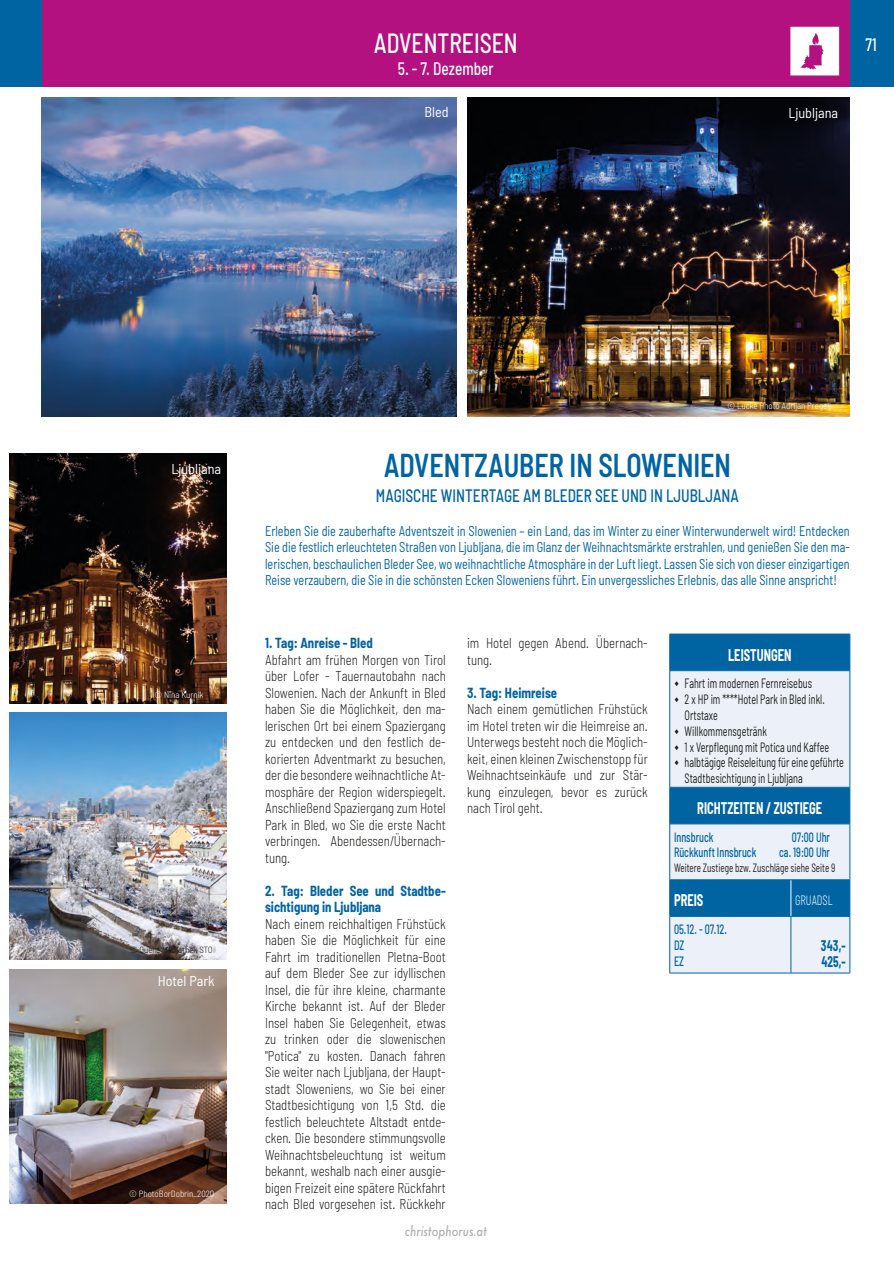
<style>
.page{position:relative;width:894px;height:1277px;background:#fff}
.page>*{position:absolute;margin:0;border:0;box-sizing:border-box;transform-origin:0 0}
.t1{font:600 semi-condensed 33px "Barlow";color:#0064a3;scale:.85 1}
.t2{font:500 semi-condensed 27.75px "Barlow";color:#fff;scale:.85 1}
.t3{font:500 semi-condensed 18px "Barlow";color:#0064a3;scale:.85 1}
.t4{font:500 semi-condensed 18px "Barlow";color:#fff;scale:.85 1}
.t5{font:700 semi-condensed 16.5px "Barlow";color:#fff;scale:.76 1}
.t6{font:italic 500 15px "Futura T";color:#b2b2b2;scale:.85 1}
.t7{font:700 semi-condensed 15px/15.8px "Barlow";letter-spacing:.005em;color:#0064a3;scale:.76 1}
.t8{font:300 semi-condensed 14.25px/16.5px "Barlow";color:#1d1d1b;text-align:justify;scale:.9 1}
.t9{font:semi-condensed 14.25px/16.5px "Barlow";color:#0064a3;text-align:justify;scale:.86 1}
.t10{font:700 semi-condensed 14.25px/16.5px "Barlow";color:#0064a3;scale:.9 1}
.t11{font:semi-condensed 14.25px "Barlow";color:#fff}
.t12{font:semi-condensed 13.5px/15.8px "Barlow";color:#1d1d1b;scale:.75 1}
.t13{font:500 semi-condensed 13.5px "Barlow";color:#0064a3;scale:.75 1}
.t14{font:500 semi-condensed 13.5px/15.8px "Barlow";color:#0064a3;scale:.76 1}
.t15{font:300 semi-condensed 13.5px "Barlow";color:#fff;scale:.76 1}
.t16{font:semi-condensed 12px "Barlow";color:#1d1d1b;scale:.76 1}
.t17{font:300 semi-condensed 9px "Barlow";color:#fff}
.t18{font:300 semi-condensed 9px "Barlow";color:#1d1d1b}
</style>
<div class="page">
<img style="left:10px;top:969px;width:217px;height:234px">
<img style="left:10px;top:453px;width:217px;height:251px">
<img style="left:10px;top:712px;width:217px;height:247px">
<div style="left:0;top:0;width:894px;height:87px;background:#0064a3"></div>
<div style="left:42px;top:0;width:808px;height:87px;background:#b31180"></div>
<img style="left:42px;top:98px;width:414px;height:319px">
<img style="left:467px;top:98px;width:383px;height:319px">
<svg style="left:790px;top:27px;width:49px;height:48px;background:#f2d6e9"></svg>
<div style="left:670px;top:634px;width:180px;height:36px;background:#0064a3"></div>
<svg style="left:670px;top:671px;width:180px;height:301px;background:#b1cee3"></svg>
<hr style="left:791px;top:879px;width:1px;height:37px;background:#fff">
<hr style="left:670px;top:670px;width:121px;height:1px;background:#0064a3">
<hr style="left:791px;top:670px;width:59px;height:1px;background:#0064a3">
<hr style="left:670px;top:787px;width:121px;height:1px;background:#0064a3">
<hr style="left:791px;top:787px;width:59px;height:1px;background:#0064a3">
<hr style="left:670px;top:823px;width:121px;height:1px;background:#0064a3">
<hr style="left:791px;top:823px;width:59px;height:1px;background:#0064a3">
<hr style="left:670px;top:879px;width:121px;height:1px;background:#0064a3">
<hr style="left:791px;top:879px;width:59px;height:1px;background:#0064a3">
<hr style="left:669px;top:633px;width:122px;height:1px;background:#0064a3">
<hr style="left:669px;top:634px;width:1px;height:36px;background:#0064a3">
<hr style="left:791px;top:633px;width:59px;height:1px;background:#0064a3">
<hr style="left:850px;top:634px;width:1px;height:36px;background:#0064a3">
<hr style="left:669px;top:670px;width:1px;height:117px;background:#0064a3">
<hr style="left:850px;top:670px;width:1px;height:117px;background:#0064a3">
<hr style="left:669px;top:787px;width:1px;height:36px;background:#0064a3">
<hr style="left:850px;top:787px;width:1px;height:36px;background:#0064a3">
<hr style="left:669px;top:823px;width:1px;height:56px;background:#0064a3">
<hr style="left:850px;top:823px;width:1px;height:56px;background:#0064a3">
<hr style="left:669px;top:879px;width:1px;height:37px;background:#0064a3">
<hr style="left:850px;top:879px;width:1px;height:37px;background:#0064a3">
<hr style="left:669px;top:916px;width:122px;height:1px;background:#0064a3">
<hr style="left:669px;top:916px;width:1px;height:56px;background:#0064a3">
<hr style="left:791px;top:916px;width:59px;height:1px;background:#0064a3">
<hr style="left:791px;top:916px;width:1px;height:56px;background:#0064a3">
<hr style="left:850px;top:916px;width:1px;height:56px;background:#0064a3">
<hr style="left:669px;top:972px;width:122px;height:1px;background:#0064a3">
<hr style="left:791px;top:972px;width:59px;height:1px;background:#0064a3">
<svg style="left:675px;top:681px;width:3px;height:5px"></svg>
<svg style="left:675px;top:697px;width:3px;height:5px"></svg>
<svg style="left:675px;top:728px;width:3px;height:5px"></svg>
<svg style="left:675px;top:744px;width:3px;height:5px"></svg>
<svg style="left:675px;top:760px;width:3px;height:5px"></svg>
<h2 class="t2" style="left:374px;top:26px;width:171px">ADVENTREISEN</h2>
<p class="t4" style="left:398px;top:58px;width:114px">5. - 7. Dezember</p>
<p class="t11" style="left:424px;top:103px;width:26px">Bled</p>
<p class="t11" style="left:788px;top:104px;width:51px">Ljubljana</p>
<p class="t4" style="left:865px;top:33px;width:15px">71</p>
<p class="t11" style="left:171px;top:459px;width:51px">Ljubljana</p>
<p class="t17" style="left:154px;top:689px;width:51px">© Nina Kurnik</p>
<p class="t18" style="left:130px;top:944px;width:84px">© Quelle Mediathek STO</p>
<p class="t11" style="left:158px;top:972px;width:58px">Hotel Park</p>
<p class="t17" style="left:129px;top:1187px;width:87px">© PhotoBorDobrin_2020</p>
<p class="t17" style="left:727px;top:400px;width:105px">© Lucke Photo Adrijan Pregelj</p>
<h1 class="t1" style="left:384px;top:445px;width:410px">ADVENTZAUBER IN SLOWENIEN</h1>
<p class="t3" style="left:376px;top:484px;width:428px">MAGISCHE WINTERTAGE AM BLEDER SEE UND IN LJUBLJANA</p>
<p class="t9" style="left:265px;top:522px;width:681px">Erleben Sie die zauberhafte Adventszeit in Slowenien – ein Land, das im Winter zu einer Winterwunderwelt wird! Entdecken Sie die festlich erleuchteten Straßen von Ljubljana, die im Glanz der Weihnachtsmärkte erstrahlen, und genießen Sie den ma&shy;lerischen, beschaulichen Bleder See, wo weihnachtliche Atmosphäre in der Luft liegt. Lassen Sie sich von dieser einzigartigen Reise verzaubern, die Sie in die schönsten Ecken Sloweniens führt. Ein unvergessliches Erlebnis, das alle Sinne anspricht!</p>
<p class="t10" style="left:265px;top:634px;width:121px">1. Tag: Anreise - Bled</p>
<p class="t8" style="left:265px;top:650px;width:202px">Abfahrt am frühen Morgen von Tirol über Lofer - Tauernautobahn nach Slowenien. Nach der Ankunft in Bled haben Sie die Möglichkeit, den ma&shy;lerischen Ort bei einem Spaziergang zu entdecken und den festlich de&shy;korierten Adventmarkt zu besuchen, der die besondere weihnachtliche At&shy;mosphäre der Region widerspiegelt.<br>Anschließend Spaziergang zum Hotel Park in Bled, wo Sie die erste Nacht verbringen. Abendessen/Übernach&shy;tung.</p>
<p class="t10" style="left:265px;top:881px;width:202px">2. Tag: Bleder See und Stadtbe&shy;sichtigung in Ljubljana</p>
<p class="t8" style="left:265px;top:914px;width:202px">Nach einem reichhaltigen Frühstück haben Sie die Möglichkeit für eine Fahrt im traditionellen Pletna-Boot auf dem Bleder See zur idyllischen Insel, die für ihre kleine, charmante Kirche bekannt ist. Auf der Bleder Insel haben Sie Gelegenheit, etwas zu trinken oder die slowenischen "Potica" zu kosten. Danach fahren Sie weiter nach Ljubljana, der Haupt&shy;stadt Sloweniens, wo Sie bei einer Stadtbesichtigung von 1,5 Std. die festlich beleuchtete Altstadt entde&shy;cken. Die besondere stimmungsvolle Weihnachtsbeleuchtung ist weitum bekannt, weshalb nach einer ausgie&shy;bigen Freizeit eine spätere Rückfahrt nach Bled vorgesehen ist. Rückkehr</p>
<p class="t8" style="left:467px;top:634px;width:202px">im Hotel gegen Abend. Übernach&shy;tung.</p>
<p class="t10" style="left:467px;top:683px;width:102px">3. Tag: Heimreise</p>
<p class="t8" style="left:467px;top:700px;width:202px">Nach einem gemütlichen Frühstück im Hotel treten wir die Heimreise an.<br>Unterwegs besteht noch die Möglich&shy;keit, einen kleinen Zwischenstopp für Weihnachtseinkäufe und zur Stär&shy;kung einzulegen, bevor es zurück nach Tirol geht.</p>
<p class="t6" style="left:405px;top:1221px;width:98px">christophorus.at</p>
<p class="t5" style="left:728px;top:644px;width:85px">LEISTUNGEN</p>
<p class="t12" style="left:685px;top:675px;width:214px">Fahrt im modernen Fernreisebus<br>2 x HP im ****Hotel Park in Bled inkl.<br>Ortstaxe<br>Willkommensgetränk<br>1 x Verpflegung mit Potica und Kaffee halbtägige Reiseleitung für eine geführte<br>Stadtbesichtigung in Ljubljana</p>
<p class="t5" style="left:697px;top:797px;width:166px">RICHTZEITEN / ZUSTIEGE</p>
<p class="t13" style="left:674px;top:828px;width:54px">Innsbruck</p>
<p class="t13" style="left:792px;top:828px;width:53px">07:00 Uhr</p>
<p class="t13" style="left:674px;top:843px;width:111px">Rückkunft Innsbruck</p>
<p class="t13" style="left:779px;top:843px;width:69px">ca. 19:00 Uhr</p>
<p class="t16" style="left:674px;top:859px;width:214px">Weitere Zustiege bzw. Zuschläge siehe Seite 9</p>
<p class="t5" style="left:674px;top:890px;width:40px">PREIS</p>
<p class="t15" style="left:795px;top:891px;width:51px">GRUADSL</p>
<p class="t14" style="left:674px;top:921px;width:71px">05.12. - 07.12.<br>DZ<br>EZ</p>
<p class="t7" style="left:821px;top:937px;width:34px">343,-<br>425,-</p>
</div>
